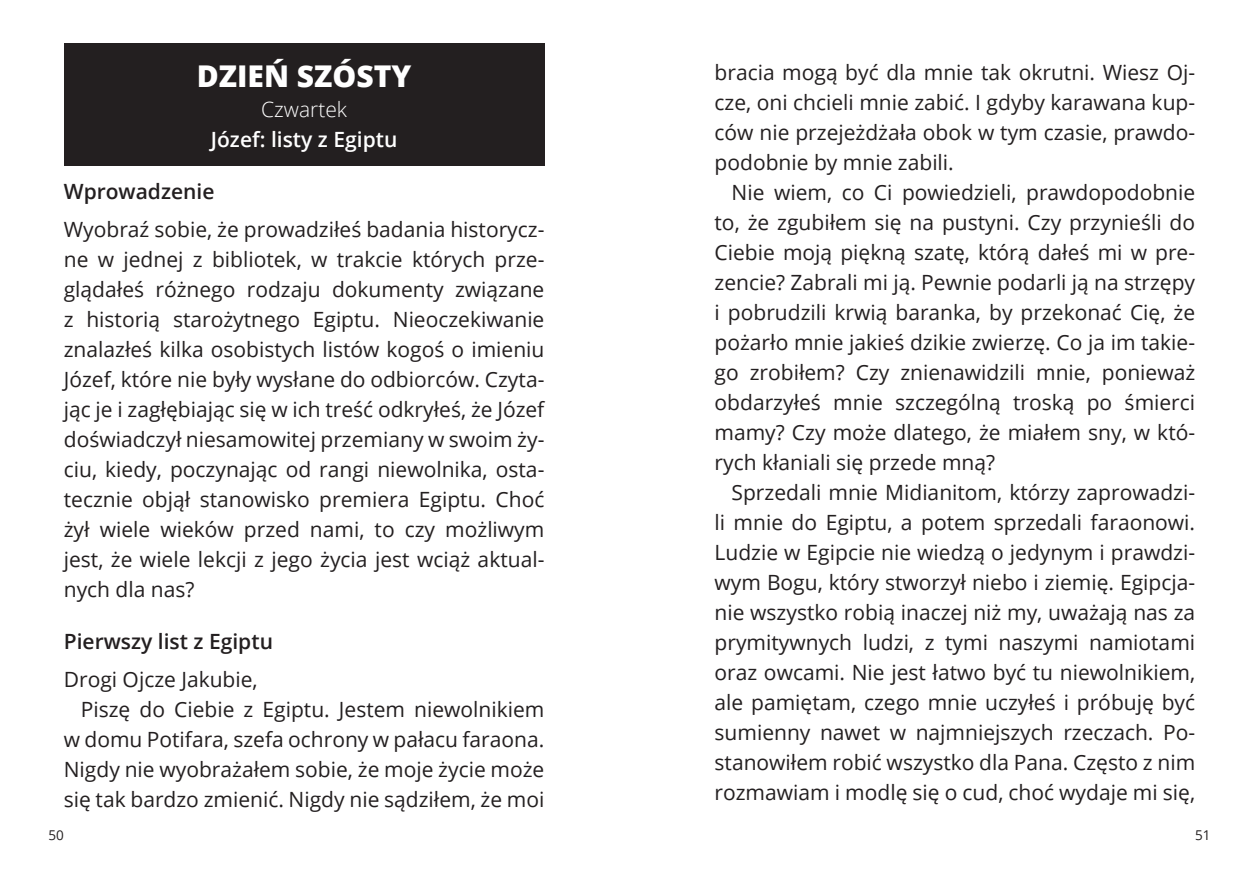
<style>
.page{position:relative;width:1259px;height:893px;background:#fff}
.page>*{position:absolute;margin:0;border:0;box-sizing:border-box;transform-origin:0 0}
.t1{font:800 30px "Open Sans";color:#fff}
.t2{font:21px/30px "Open Sans";color:#231f20;text-align:justify}
.t3{font:600 21px "Open Sans";color:#231f20}
.t4{font:600 21px "Open Sans";color:#fff}
.t5{font:300 21px "Open Sans";color:#fff}
.t6{font:13.5px "Open Sans";color:#231f20}
</style>
<div class="page">
<div style="left:64px;top:43px;width:480px;height:123px;background:#231f20"></div>
<p class="t1" style="left:197px;top:53px;width:216px">DZIEŃ SZÓSTY</p>
<p class="t5" style="left:261px;top:95px;width:87px">Czwartek</p>
<p class="t4" style="left:211px;top:125px;width:188px">Józef: listy z Egiptu</p>
<p class="t3" style="left:64px;top:177px;width:152px">Wprowadzenie</p>
<p class="t2" style="left:64px;top:214px;width:482px">Wyobraź sobie, że prowadziłeś badania historycz&shy;ne w jednej z bibliotek, w trakcie których prze&shy;glądałeś różnego rodzaju dokumenty związane z historią starożytnego Egiptu. Nieoczekiwanie znalazłeś kilka osobistych listów kogoś o imieniu Józef, które nie były wysłane do odbiorców. Czyta&shy;jąc je i zagłębiając się w ich treść odkryłeś, że Józef doświadczył niesamowitej przemiany w swoim ży&shy;ciu, kiedy, poczynając od rangi niewolnika, osta&shy;tecznie objął stanowisko premiera Egiptu. Choć żył wiele wieków przed nami, to czy możliwym jest, że wiele lekcji z jego życia jest wciąż aktual&shy;nych dla nas?</p>
<p class="t3" style="left:64px;top:627px;width:211px">Pierwszy list z Egiptu</p>
<p class="t2" style="left:64px;top:664px;width:195px">Drogi Ojcze Jakubie,</p>
<p class="t2" style="left:64px;top:694px;width:482px;text-indent:17px">Piszę do Ciebie z Egiptu. Jestem niewolnikiem w domu Potifara, szefa ochrony w pałacu faraona.<br>Nigdy nie wyobrażałem sobie, że moje życie może się tak bardzo zmienić. Nigdy nie sądziłem, że moi</p>
<p class="t2" style="left:714px;top:57px;width:482px">bracia mogą być dla mnie tak okrutni. Wiesz Oj&shy;cze, oni chcieli mnie zabić. I gdyby karawana kup&shy;ców nie przejeżdżała obok w tym czasie, prawdo&shy;podobnie by mnie zabili.</p>
<p class="t2" style="left:714px;top:177px;width:482px;text-indent:17px">Nie wiem, co Ci powiedzieli, prawdopodobnie to, że zgubiłem się na pustyni. Czy przynieśli do Ciebie moją piękną szatę, którą dałeś mi w pre&shy;zencie? Zabrali mi ją. Pewnie podarli ją na strzępy i pobrudzili krwią baranka, by przekonać Cię, że pożarło mnie jakieś dzikie zwierzę. Co ja im takie&shy;go zrobiłem? Czy znienawidzili mnie, ponieważ obdarzyłeś mnie szczególną troską po śmierci mamy? Czy może dlatego, że miałem sny, w któ&shy;rych kłaniali się przede mną?</p>
<p class="t2" style="left:714px;top:477px;width:482px;text-indent:17px">Sprzedali mnie Midianitom, którzy zaprowadzi&shy;li mnie do Egiptu, a potem sprzedali faraonowi.<br>Ludzie w Egipcie nie wiedzą o jedynym i prawdzi&shy;wym Bogu, który stworzył niebo i ziemię. Egipcja&shy;nie wszystko robią inaczej niż my, uważają nas za prymitywnych ludzi, z tymi naszymi namiotami oraz owcami. Nie jest łatwo być tu niewolnikiem, ale pamiętam, czego mnie uczyłeś i próbuję być sumienny nawet w najmniejszych rzeczach. Po&shy;stanowiłem robić wszystko dla Pana. Często z nim rozmawiam i modlę się o cud, choć wydaje mi się,</p>
<p class="t6" style="left:48px;top:825px;width:17px">50</p>
<p class="t6" style="left:1195px;top:825px;width:17px">51</p>
</div>
